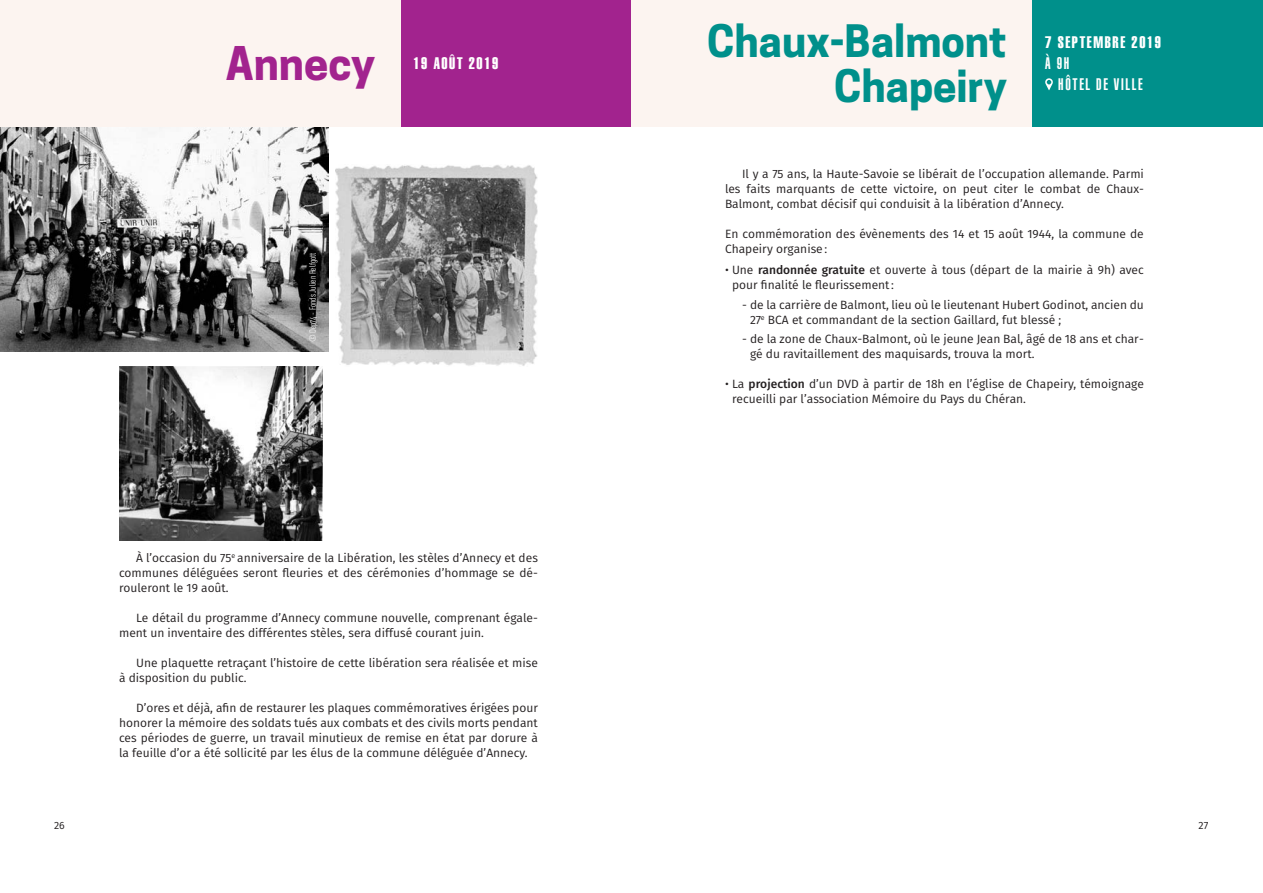
<style>
.page{position:relative;width:1263px;height:893px;background:#fff}
.page>*{position:absolute;margin:0;border:0;box-sizing:border-box;transform-origin:0 0}
.t1{font:800 43.5px "Cooper Hewitt";color:#a2238e}
.t2{font:800 42px "Cooper Hewitt";color:#00908b}
.t3{font:16.5px "Helvetica LT Std Extra Comp";letter-spacing:.1em;color:#fff}
.t4{font:16.5px "Helvetica LT Std Ultra Comp";letter-spacing:.1em;color:#fff}
.texte{font:12px/15px "Fira Sans";color:#231f20}
.t5{font:10.5px "Fira Sans";color:#231f20}
.t6{font:9px "DIN Cond Regular Alternate";color:#fff}
.s1{font-weight:500}
</style>
<div class="page">
<img style="left:0;top:128px;width:329px;height:224px">
<img style="left:335px;top:165px;width:203px;height:201px">
<img style="left:119px;top:366px;width:203px;height:174px">
<div style="left:401px;top:0;width:230px;height:127px;background:#a2238e"></div>
<div style="left:0;top:0;width:401px;height:127px;background:#fcf4f0"></div>
<div style="left:1032px;top:0;width:231px;height:127px;background:#00908b"></div>
<svg style="left:1045px;top:78px;width:8px;height:12px"></svg>
<div style="left:631px;top:0;width:401px;height:127px;background:#fcf4f0"></div>
<p class="t1" style="left:226px;top:37px;width:151px">Annecy</p>
<p class="t3" style="left:413px;top:53px;width:86px">19 AOÛT 2019</p>
<p class="t6" style="left:307px;top:342px;width:91px;rotate:-90deg">© Dep74 - Fonds Julien Helfgott</p>
<p class="texte" style="left:119px;top:550px;width:420px;text-align:justify;text-indent:17px">À l’occasion du 75<sup>e</sup> anniversaire de la Libération, les stèles d’Annecy et des communes déléguées seront fleuries et des cérémonies d’hommage se dé&shy;rouleront le 19 août.</p>
<p class="texte" style="left:119px;top:610px;width:420px;text-indent:17px">Le détail du programme d’Annecy commune nouvelle, comprenant égale&shy;ment un inventaire des différentes stèles, sera diffusé courant juin.</p>
<p class="texte" style="left:119px;top:655px;width:420px;text-indent:17px">Une plaquette retraçant l’histoire de cette libération sera réalisée et mise à disposition du public.</p>
<p class="texte" style="left:119px;top:700px;width:420px;text-align:justify;text-indent:17px">D’ores et déjà, afin de restaurer les plaques commémoratives érigées pour honorer la mémoire des soldats tués aux combats et des civils morts pendant ces périodes de guerre, un travail minutieux de remise en état par dorure à la feuille d’or a été sollicité par les élus de la commune déléguée d’Annecy.</p>
<p class="t2" style="left:707px;top:16px;width:301px">Chaux-Balmont</p>
<p class="t2" style="left:834px;top:61px;width:174px">Chapeiry</p>
<p class="t3" style="left:1045px;top:32px;width:117px">7 SEPTEMBRE 2019</p>
<p class="t4" style="left:1045px;top:54px;width:26px">À 9H</p>
<p class="t4" style="left:1058px;top:75px;width:86px">HÔTEL DE VILLE</p>
<p class="texte" style="left:725px;top:166px;width:420px;text-align:justify;text-indent:17px">Il y a 75 ans, la Haute-Savoie se libérait de l’occupation allemande. Parmi les faits marquants de cette victoire, on peut citer le combat de Chaux-Balmont, combat décisif qui conduisit à la libération d’Annecy.</p>
<p class="texte" style="left:725px;top:226px;width:420px">En commémoration des évènements des 14 et 15 août 1944, la commune de<br>Chapeiry organise:</p>
<p class="texte" style="left:732px;top:262px;width:413px;text-indent:-7px">• Une <span class="s1">randonnée gratuite</span> et ouverte à tous (départ de la mairie à 9h) avec pour finalité le fleurissement:</p>
<p class="texte" style="left:750px;top:297px;width:395px;text-indent:-8px">- de la carrière de Balmont, lieu où le lieutenant Hubert Godinot, ancien du<br>27<sup>e</sup> BCA et commandant de la section Gaillard, fut blessé ;</p>
<p class="texte" style="left:750px;top:331px;width:395px;text-indent:-8px">- de la zone de Chaux-Balmont, où le jeune Jean Bal, âgé de 18 ans et char&shy;gé du ravitaillement des maquisards, trouva la mort.</p>
<p class="texte" style="left:732px;top:376px;width:413px;text-indent:-7px">• La <span class="s1">projection</span> d’un DVD à partir de 18h en l’église de Chapeiry, témoignage recueilli par l’association Mémoire du Pays du Chéran.</p>
<p class="t5" style="left:54px;top:818px;width:12px">26</p>
<p class="t5" style="left:1198px;top:818px;width:11px">27</p>
</div>
